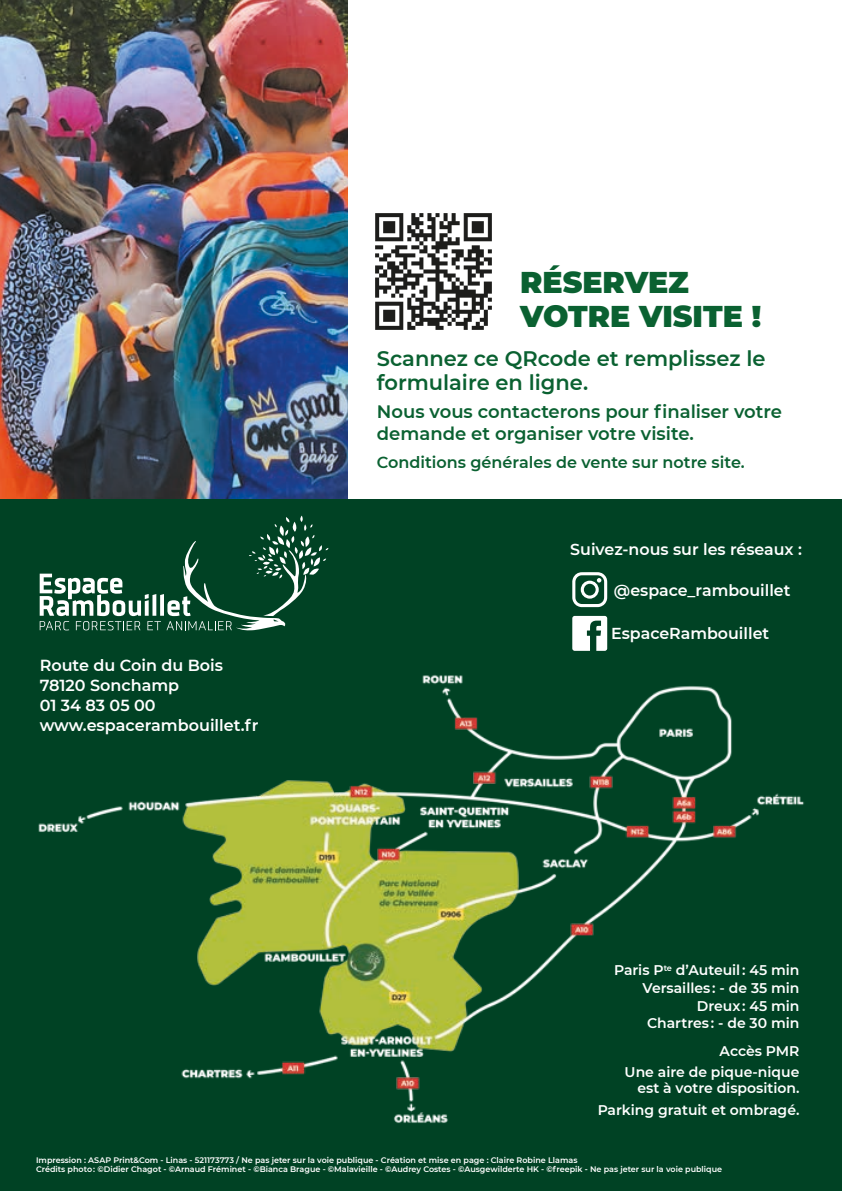
<style>
.page{position:relative;width:842px;height:1191px;background:#fff}
.page>*{position:absolute;margin:0;border:0;box-sizing:border-box;transform-origin:0 0}
.t1{font:900 30px/34px "Montserrat";color:#0a6131}
.t2{font:600 21px/24px "Montserrat";color:#0a6131}
.t3{font:600 18px/22px "Montserrat";color:#0a6131}
.t4{font:600 16px/20px "Montserrat";color:#fff}
.t5{font:600 16px "Montserrat";color:#0a6131}
.t6{font:600 15.8px "Montserrat";color:#fff}
.t7{font:600 14px/17.6px "Montserrat";color:#fff;text-align:right}
.t8{font:600 8px/9.6px "Montserrat";color:#fff}
</style>
<div class="page">
<img style="left:0;top:0;width:347px;height:499px">
<div style="left:0;top:499px;width:842px;height:692px;background:#004224"></div>
<img style="left:375px;top:213px;width:117px;height:117px">
<svg style="left:40px;top:515px;width:288px;height:115px"></svg>
<img style="left:38px;top:674px;width:766px;height:449px">
<svg style="left:572px;top:572px;width:35px;height:35px"></svg>
<svg style="left:572px;top:616px;width:35px;height:35px"></svg>
<h1 class="t1" style="left:520px;top:263px;width:243px">RÉSERVEZ<br>VOTRE VISITE !</h1>
<h2 class="t2" style="left:377px;top:346px;width:390px">Scannez ce QRcode et remplissez le formulaire en ligne.</h2>
<h3 class="t3" style="left:377px;top:400px;width:407px">Nous vous contacterons pour finaliser votre demande et organiser votre visite.</h3>
<h3 class="t5" style="left:377px;top:451px;width:369px">Conditions générales de vente sur notre site.</h3>
<h3 class="t4" style="left:40px;top:654px;width:220px">Route du Coin du Bois<br>78120 Sonchamp<br>01 34 83 05 00 www.espacerambouillet.fr</h3>
<h3 class="t6" style="left:570px;top:538px;width:233px">Suivez-nous sur les réseaux :</h3>
<h3 class="t6" style="left:614px;top:579px;width:178px">@espace_rambouillet</h3>
<h3 class="t6" style="left:611px;top:622px;width:160px">EspaceRambouillet</h3>
<h3 class="t7" style="left:614px;top:961px;width:187px">Paris P<sup>te</sup> d’Auteuil : 45 min<br>Versailles : - de 35 min<br>Dreux : 45 min<br>Chartres : - de 30 min</h3>
<h3 class="t7" style="left:625px;top:1039px;width:176px;line-height:21.6px">Accès PMR<br>Une aire de pique-nique</h3>
<h3 class="t7" style="left:598px;top:1076px;width:203px;line-height:21.6px">est à votre disposition.<br>Parking gratuit et ombragé.</h3>
<p class="t8" style="left:36px;top:1154px;width:688px">Impression : ASAP Print&amp;Com - Linas - 521173773 / Ne pas jeter sur la voie publique - Création et mise en page : Claire Robine Llamas<br>Crédits photo : ©Didier Chagot - ©Arnaud Fréminet - ©Bianca Brague - ©Malavieille - ©Audrey Costes - ©Ausgewilderte HK - ©freepik - Ne pas jeter sur la voie publique</p>
</div>
